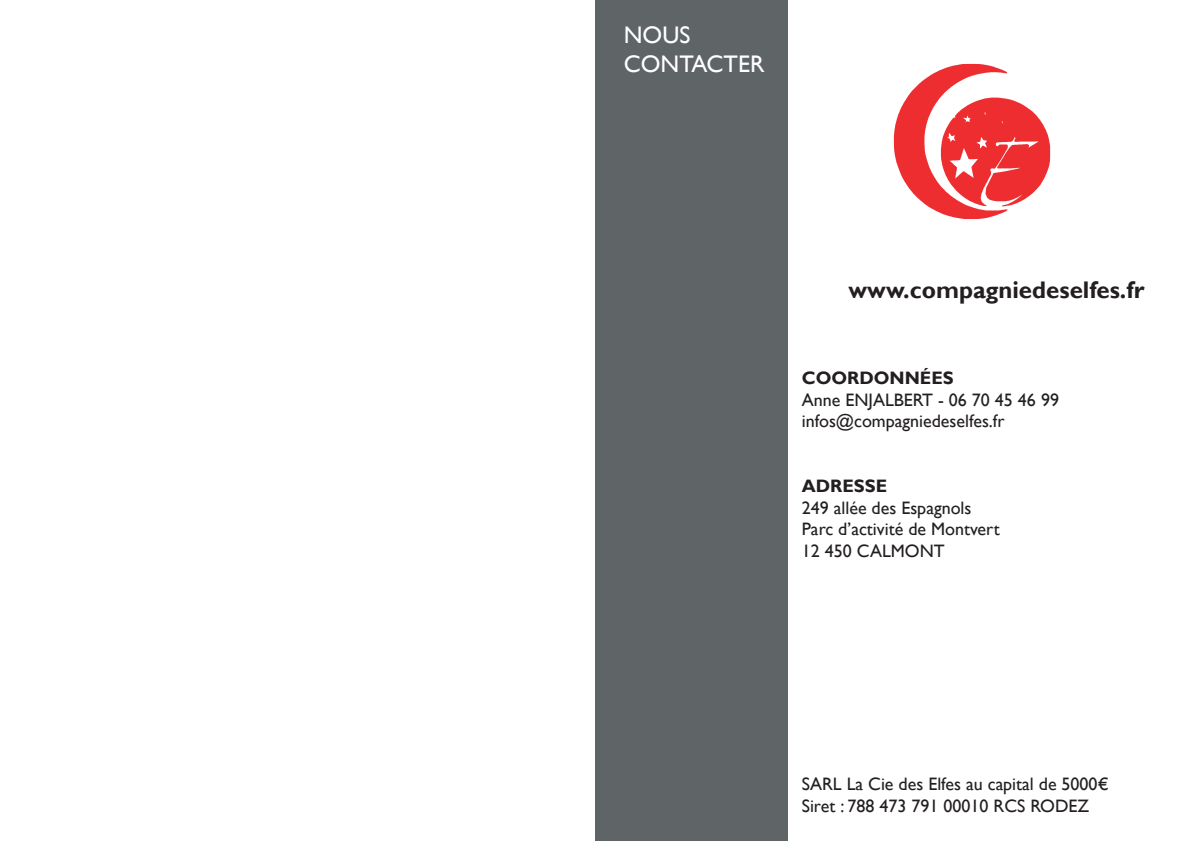
<style>
.page{position:relative;width:1191px;height:842px;background:#fff}
.page>*{position:absolute;margin:0;border:0;box-sizing:border-box;transform-origin:0 0}
.t1{font:700 24px "Gill Sans";color:#231f20}
.t2{font:24px/28.8px "Gill Sans";color:#fff}
.t3{font:18px/21.6px "Gill Sans";color:#231f20}
.t4{font:700 18px "Gill Sans";color:#231f20}
</style>
<div class="page">
<div style="left:595px;top:0;width:193px;height:840px;background:#5f6466"></div>
<img style="left:893px;top:63px;width:158px;height:156px">
<h1 class="t2" style="left:624px;top:21px;width:71px">Nous contacter</h1>
<h1 class="t1" style="left:848px;top:275px;width:297px">www.compagniedeselfes.fr</h1>
<p class="t4" style="left:801px;top:367px;width:30px">Coordonn</p>
<p class="t4" style="left:920px;top:367px;width:23px">ées</p>
<p class="t3" style="left:801px;top:389px;width:113px">Anne Enjalbert</p>
<p class="t3" style="left:801px;top:389px;width:259px;text-indent:136px">- 06 70 45 46 99 infos@compagniedeselfes.fr</p>
<p class="t4" style="left:801px;top:475px;width:27px">Adresse</p>
<p class="t3" style="left:801px;top:497px;width:199px">249 allée des Espagnols<br>Parc d’activité de Montvert<br>12 450 Calmo</p>
<p class="t3" style="left:919px;top:540px;width:22px">nt</p>
<p class="t3" style="left:801px;top:774px;width:308px">SARL La Cie des Elfes au capital de 5000€<br>Siret : 788 473 791 00010 RCS RODEZ</p>
</div>
